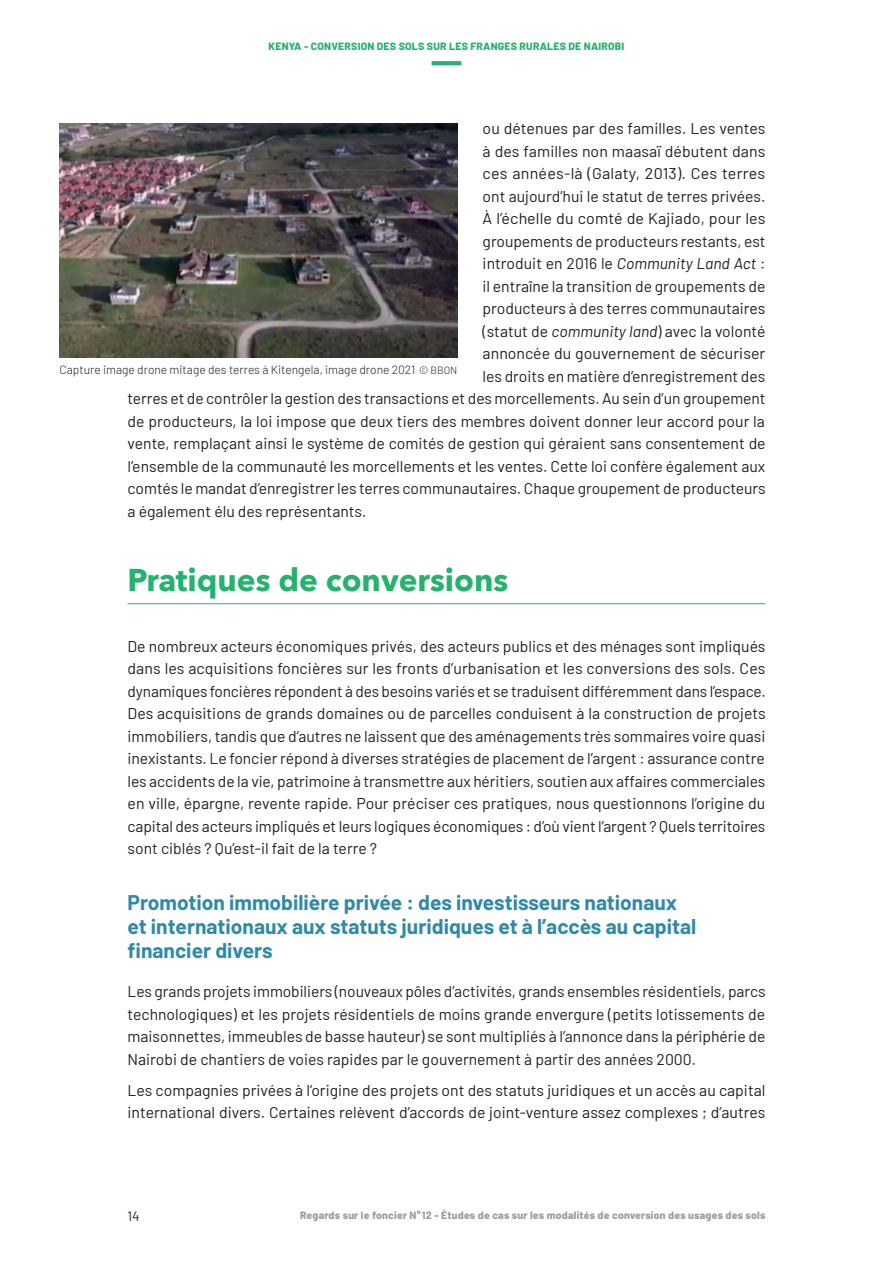
<style>
.page{position:relative;width:893px;height:1263px;background:#fff}
.page>*{position:absolute;margin:0;border:0;box-sizing:border-box;transform-origin:0 0}
.t1{font:700 31.5px "Avenir Next";color:#23b36d}
.t2{font:700 20.85px/24px "Barlow";color:#2e8aaa}
.t3{font:15.6px/22.5px "Barlow";color:#231f20;text-align:justify}
.t4{font:13.5px "Barlow";color:#231f20}
.t5{font:300 12px "Barlow";color:#231f20}
.t6{font:800 10.5px "Barlow";letter-spacing:.02em;color:#9b9da0}
.t7{font:800 10.5px "Barlow";letter-spacing:.02em;color:#23b36d}
.s1{font-style:italic}
.s2{font-size:10.5px}
</style>
<div class="page">
<svg style="left:432px;top:61px;width:29px;height:4px"></svg>
<hr style="left:128px;top:603px;width:637px;height:1px;background:#23b36d">
<img style="left:60px;top:123px;width:397px;height:234px">
<p class="t7" style="left:269px;top:38px;width:357px">KENYA - CONVERSION DES SOLS SUR LES FRANGES RURALES DE NAIROBI</p>
<p class="t3" style="left:483px;top:116px;width:284px">ou détenues par des familles. Les ventes</p>
<p class="t3" style="left:483px;top:139px;width:284px">à des familles non maasaï débutent dans</p>
<p class="t3" style="left:483px;top:161px;width:284px">ces années-là (Galaty, 2013). Ces terres</p>
<p class="t3" style="left:483px;top:184px;width:284px">ont aujourd’hui le statut de terres privées.</p>
<p class="t3" style="left:483px;top:206px;width:284px">À l’échelle du comté de Kajiado, pour les</p>
<p class="t3" style="left:483px;top:229px;width:284px">groupements de producteurs restants, est</p>
<p class="t3" style="left:483px;top:251px;width:284px">introduit en 2016 le <span class="s1">Community Land Act</span> :</p>
<p class="t3" style="left:483px;top:274px;width:284px">il entraîne la transition de groupements de</p>
<p class="t3" style="left:483px;top:296px;width:284px">producteurs à des terres communautaires</p>
<p class="t3" style="left:483px;top:319px;width:284px">(statut de <span class="s1">community land</span>) avec la volonté</p>
<p class="t3" style="left:483px;top:341px;width:284px">annoncée du gouvernement de sécuriser</p>
<p class="t3" style="left:483px;top:364px;width:284px">les droits en matière d’enregistrement des</p>
<p class="t3" style="left:128px;top:386px;width:639px">terres et de contrôler la gestion des transactions et des morcellements. Au sein d’un groupement</p>
<p class="t3" style="left:128px;top:409px;width:639px">de producteurs, la loi impose que deux tiers des membres doivent donner leur accord pour la</p>
<p class="t3" style="left:128px;top:431px;width:640px">vente, remplaçant ainsi le système de comités de gestion qui géraient sans consentement de</p>
<p class="t3" style="left:128px;top:454px;width:639px">l’ensemble de la communauté les morcellements et les ventes. Cette loi confère également aux</p>
<p class="t3" style="left:128px;top:476px;width:640px">comtés le mandat d’enregistrer les terres communautaires. Chaque groupement de producteurs</p>
<p class="t3" style="left:128px;top:499px;width:241px">a également élu des représentants.</p>
<p class="t5" style="left:60px;top:361px;width:399px">Capture image drone mitage des terres à Kitengela, image drone 2021 <span class="s2">© BBON</span></p>
<h1 class="t1" style="left:128px;top:552px;width:382px">Pratiques de conversions</h1>
<p class="t3" style="left:128px;top:633px;width:640px">De nombreux acteurs économiques privés, des acteurs publics et des ménages sont impliqués dans les acquisitions foncières sur les fronts d’urbanisation et les conversions des sols. Ces dynamiques foncières répondent à des besoins variés et se traduisent différemment dans l’espace.<br>Des acquisitions de grands domaines ou de parcelles conduisent à la construction de projets immobiliers, tandis que d’autres ne laissent que des aménagements très sommaires voire quasi inexistants. Le foncier répond à diverses stratégies de placement de l’argent : assurance contre les accidents de la vie, patrimoine à transmettre aux héritiers, soutien aux affaires commerciales en ville, épargne, revente rapide. Pour préciser ces pratiques, nous questionnons l’origine du capital des acteurs impliqués et leurs logiques économiques : d’où vient l’argent ? Quels territoires sont ciblés ? Qu’est-il fait de la terre ?</p>
<h2 class="t2" style="left:128px;top:888px;width:570px">Promotion immobilière privée : des investisseurs nationaux et internationaux aux statuts juridiques et à l’accès au capital financier divers</h2>
<p class="t3" style="left:128px;top:979px;width:640px">Les grands projets immobiliers (nouveaux pôles d’activités, grands ensembles résidentiels, parcs technologiques) et les projets résidentiels de moins grande envergure (petits lotissements de maisonnettes, immeubles de basse hauteur) se sont multipliés à l’annonce dans la périphérie de Nairobi de chantiers de voies rapides par le gouvernement à partir des années 2000.</p>
<p class="t3" style="left:128px;top:1077px;width:639px">Les compagnies privées à l’origine des projets ont des statuts juridiques et un accès au capital international divers. Certaines relèvent d’accords de joint-venture assez complexes ; d’autres</p>
<p class="t4" style="left:128px;top:1207px;width:14px">14</p>
<p class="t6" style="left:300px;top:1208px;width:467px">Regards sur le foncier N°12 - Études de cas sur les modalités de conversion des usages des sols</p>
</div>
